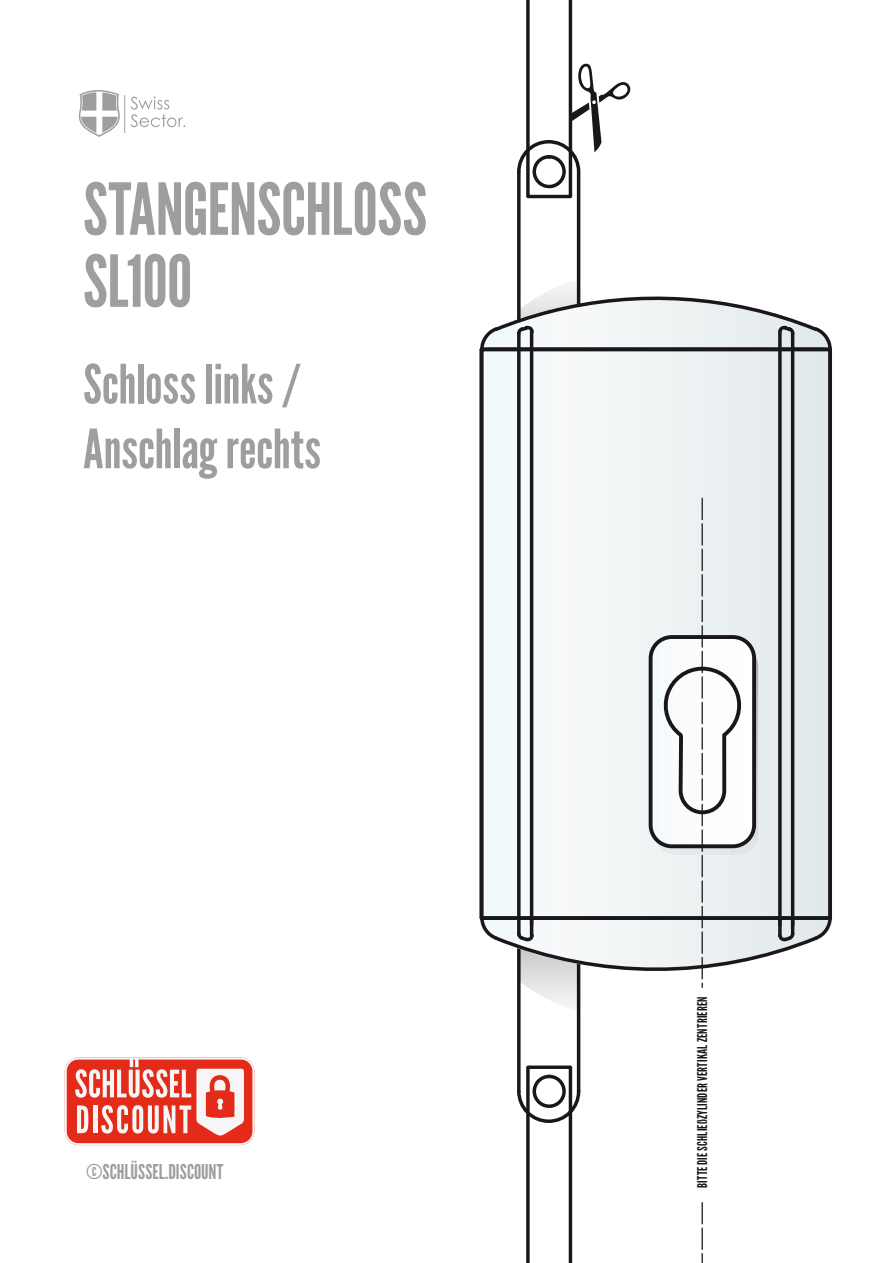
<style>
.page{position:relative;width:893px;height:1263px;background:#fff}
.page>*{position:absolute;margin:0;border:0;box-sizing:border-box;transform-origin:0 0}
.t1{font:71.4px "League Gothic";letter-spacing:-.005em;color:#9c9e9f}
.t2{font:54px/64.8px "League Gothic";letter-spacing:-.005em;color:#9c9e9f}
.t3{font:20.4px "League Gothic";letter-spacing:.005em;color:#9c9e9f}
.t4{font:13.5px "League Gothic";letter-spacing:.015em;color:#1a171c}
</style>
<div class="page">
<hr style="left:577px;top:962px;width:3px;height:129px;background:#1a171c">
<svg style="left:517px;top:1011px;width:4px;height:54px"></svg>
<svg style="left:517px;top:1065px;width:64px;height:198px"></svg>
<hr style="left:577px;top:172px;width:3px;height:133px;background:#1a171c">
<svg style="left:517px;top:200px;width:4px;height:79px"></svg>
<svg style="left:517px;top:0;width:113px;height:200px"></svg>
<div style="left:482px;top:349px;width:348px;height:569px;background:linear-gradient(to right,#fcffff,#dee3e5)"></div>
<hr style="left:530px;top:332px;width:3px;height:592px;background:#1a171c">
<svg style="left:517px;top:353px;width:4px;height:145px"></svg>
<svg style="left:778px;top:353px;width:4px;height:145px"></svg>
<hr style="left:791px;top:333px;width:3px;height:592px;background:#1a171c">
<svg style="left:479px;top:279px;width:353px;height:74px"></svg>
<svg style="left:479px;top:498px;width:353px;height:513px"></svg>
<svg style="left:702px;top:1202px;width:1px;height:61px"></svg>
<svg style="left:65px;top:1057px;width:189px;height:88px"></svg>
<svg style="left:78px;top:90px;width:107px;height:47px"></svg>
<h1 class="t1" style="left:83px;top:167px;width:345px">STANGENSCHLOSS</h1>
<h1 class="t1" style="left:83px;top:239px;width:111px">SL100</h1>
<h2 class="t2" style="left:83px;top:352px;width:239px">Schloss links /<br>Anschlag rechts</h2>
<h3 class="t3" style="left:86px;top:1160px;width:139px">©SCHLÜSSEL.DISCOUNT</h3>
<p class="t4" style="left:694px;top:1188px;width:193px;rotate:-90deg">BITTE DIE SCHLIEßZYLINDER VERTIKAL ZENTRIEREN</p>
</div>
